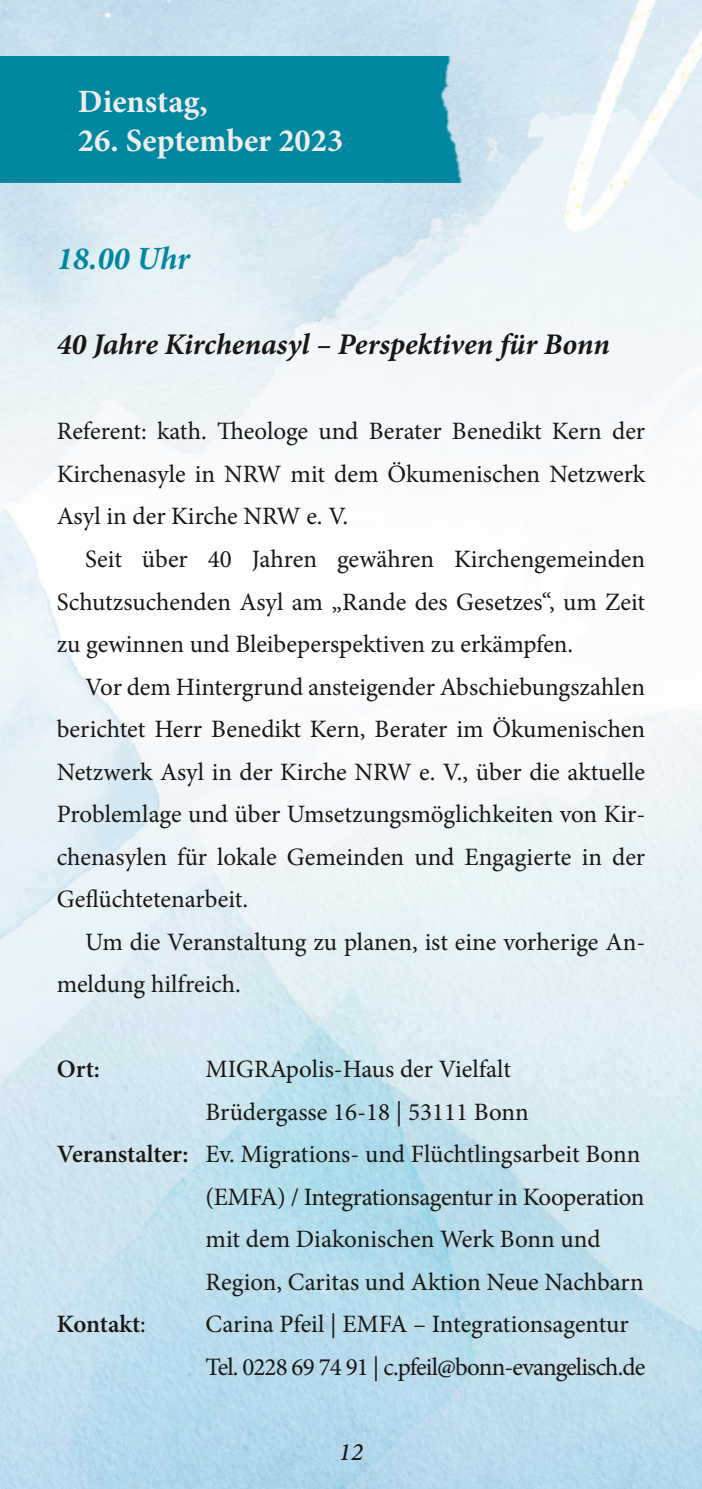
<style>
.page{position:relative;width:702px;height:1489px;background:#fff}
.page>*{position:absolute;margin:0;border:0;box-sizing:border-box;transform-origin:0 0}
.t1{font:700 32.5px "Minion Pro";color:#eeedee}
.t2{font:italic 700 32.5px "Minion Pro";color:#0088a0}
.t3{font:italic 700 30px "Minion Pro";letter-spacing:-.005em;color:#181715}
.t4{font:25px/42.5px "Minion Pro";letter-spacing:-.005em;color:#181715;text-align:justify}
.t5{font:600 25px "Minion Pro";letter-spacing:-.005em;color:#181715}
.t6{font:italic 500 25px "Minion Pro";color:#181715}
.s1{font-weight:600}
.s2{font-weight:400}
</style>
<div class="page">
<img style="left:0;top:0;width:702px;height:1488px">
<div style="left:0;top:57px;width:474px;height:126px;background:#0088a0"></div>
<h1 class="t1" style="left:78px;top:88px;width:131px">Dienstag,</h1>
<h1 class="t1" style="left:78px;top:127px;width:267px">26. September 2023</h1>
<h1 class="t2" style="left:57px;top:246px;width:135px">18.00 Uhr</h1>
<p class="t3" style="left:57px;top:332px;width:554px">40 Jahre Kirchenasyl – Perspektiven für Bonn</p>
<p class="t4" style="left:57px;top:412px;width:590px">Referent: kath. Theologe und Berater Benedikt Kern der Kirchenasyle in NRW mit dem Ökumenischen Netzwerk Asyl in der Kirche NRW e. V.</p>
<p class="t4" style="left:57px;top:540px;width:590px;text-indent:28px">Seit über 40 Jahren gewähren Kirchengemeinden Schutzsuchenden Asyl am „Rande des Gesetzes“, um Zeit zu gewinnen und Bleibeperspektiven zu erkämpfen.</p>
<p class="t4" style="left:57px;top:667px;width:590px;text-indent:28px">Vor dem Hintergrund ansteigender Abschiebungszahlen berichtet Herr Benedikt Kern, Berater im Ökumenischen Netzwerk Asyl in der Kirche NRW e. V., über die aktuelle Problemlage und über Umsetzungsmöglichkeiten von Kir&shy;chenasylen für lokale Gemeinden und Engagierte in der Geflüchtetenarbeit.</p>
<p class="t4" style="left:57px;top:922px;width:590px;text-indent:28px">Um die Veranstaltung zu planen, ist eine vorherige An&shy;meldung hilfreich.</p>
<p class="t5" style="left:57px;top:1059px;width:45px">Ort:</p>
<p class="t4" style="left:206px;top:1050px;width:307px">MIGRApolis-Haus der Vielfalt</p>
<p class="t4" style="left:206px;top:1092px;width:325px">Brüdergasse 16-18 | 53111 Bonn</p>
<p class="t4" style="left:57px;top:1135px;width:585px"><span class="s1">Veranstalter:</span> Ev. Migrations- und Flüchtlingsarbeit Bonn</p>
<p class="t4" style="left:206px;top:1177px;width:440px">(EMFA) / Integrationsagentur in Kooperation</p>
<p class="t4" style="left:206px;top:1220px;width:396px">mit dem Diakonischen Werk Bonn und</p>
<p class="t4" style="left:206px;top:1262px;width:439px">Region, Caritas und Aktion Neue Nachbarn</p>
<p class="t5" style="left:57px;top:1314px;width:91px">Kontakt<span class="s2">:</span></p>
<p class="t4" style="left:206px;top:1305px;width:441px">Carina Pfeil | EMFA – Integrationsagentur<br>Tel. 0228 69 74 91 | c.pfeil@bonn-evangelisch.de</p>
<p class="t6" style="left:339px;top:1441px;width:26px">12</p>
</div>
